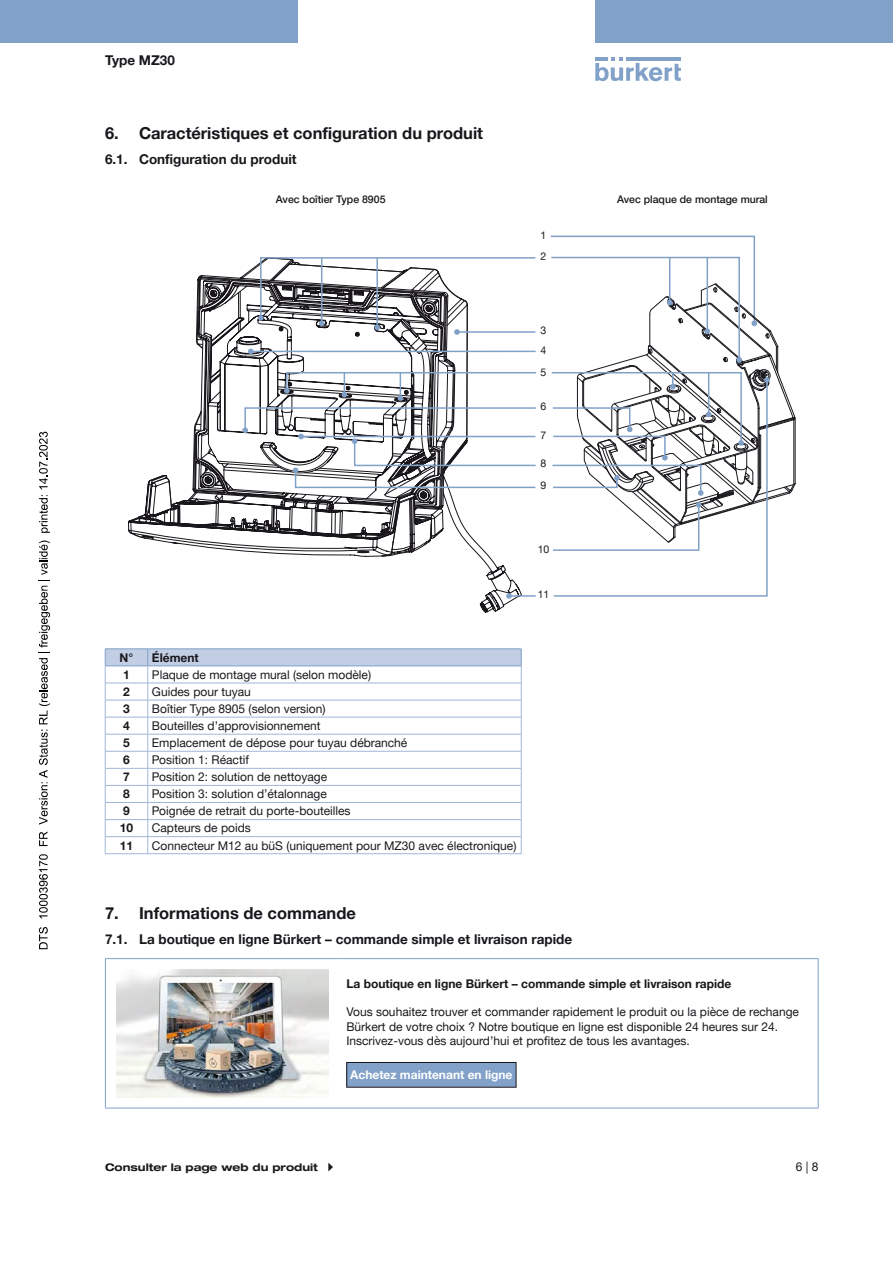
<style>
.page{position:relative;width:893px;height:1263px;background:#fff}
.page>*{position:absolute;margin:0;border:0;box-sizing:border-box;transform-origin:0 0}
.t1{font:700 16.5px "Helvetica Neue LTW1 G";color:#1a171c}
.t2{font:700 13.5px "Helvetica Neue LTW1 G";color:#1a171c}
.t3{font:12px/14.4px "Helvetica Neue LTW1 G";color:#1a171c}
.t4{font:700 12px "Helvetica Neue LTW1 G";color:#1a171c}
.t5{font:700 12px "Helvetica Neue LTW1 G";color:#fff}
.t6{font:500 10.5px "Helvetica Neue LTW1 G";color:#1b171b}
.t7{font:700 expanded 10.5px "Helvetica Neue LTW1 G";color:#1a171c}
.t8{font:10.5px/21.9px "Helvetica Neue LTW1 G";color:#1b171b}
</style>
<div class="page">
<svg style="left:595px;top:57px;width:86px;height:24px"></svg>
<hr style="left:626px;top:57px;width:55px;height:4px;background:#81a1c8">
<div style="left:0;top:0;width:298px;height:42px;background:#81a1c8"></div>
<div style="left:595px;top:0;width:298px;height:42px;background:#81a1c8"></div>
<svg style="left:128px;top:264px;width:371px;height:346px"></svg>
<hr style="left:509px;top:595px;width:27px;height:2px;background:#81a1c8">
<svg style="left:506px;top:593px;width:6px;height:6px"></svg>
<svg style="left:553px;top:552px;width:215px;height:45px"></svg>
<hr style="left:251px;top:351px;width:285px;height:1px;background:#81a1c8">
<svg style="left:248px;top:349px;width:6px;height:5px"></svg>
<svg style="left:258px;top:257px;width:278px;height:78px"></svg>
<svg style="left:242px;top:371px;width:295px;height:118px"></svg>
<svg style="left:550px;top:235px;width:246px;height:317px"></svg>
<hr style="left:148px;top:853px;width:373px;height:1px;background:#a1b7d6">
<hr style="left:105px;top:648px;width:43px;height:1px;background:#81a1c8">
<hr style="left:148px;top:648px;width:373px;height:1px;background:#81a1c8">
<svg style="left:105px;top:649px;width:417px;height:204px"></svg>
<hr style="left:105px;top:853px;width:43px;height:1px;background:#a1b7d6">
<hr style="left:338px;top:958px;width:481px;height:1px;background:#81a1c8">
<hr style="left:818px;top:959px;width:1px;height:149px;background:#81a1c8">
<hr style="left:338px;top:1108px;width:481px;height:1px;background:#81a1c8">
<hr style="left:105px;top:958px;width:233px;height:1px;background:#81a1c8">
<hr style="left:105px;top:959px;width:1px;height:149px;background:#81a1c8">
<hr style="left:105px;top:1108px;width:233px;height:1px;background:#81a1c8">
<img style="left:116px;top:969px;width:213px;height:128px">
<div style="left:347px;top:1062px;width:169px;height:25px;background:#81a1c8"></div>
<div style="left:346px;top:1062px;width:170px;height:25px;border:1px solid #1a171c"></div>
<svg style="left:39px;top:927px;width:9px;height:22px"></svg>
<svg style="left:39px;top:854px;width:9px;height:64px"></svg>
<svg style="left:39px;top:831px;width:9px;height:15px"></svg>
<svg style="left:39px;top:540px;width:11px;height:285px"></svg>
<svg style="left:39px;top:495px;width:11px;height:38px"></svg>
<svg style="left:39px;top:432px;width:9px;height:57px"></svg>
<p class="t2" style="left:105px;top:52px;width:71px">Type MZ30</p>
<h1 class="t1" style="left:105px;top:123px;width:380px">6. Caractéristiques et configuration du produit</h1>
<p class="t2" style="left:105px;top:151px;width:193px">6.1. Configuration du produit</p>
<p class="t6" style="left:276px;top:193px;width:111px">Avec boîtier Type 8905</p>
<p class="t6" style="left:617px;top:193px;width:152px">Avec plaque de montage mural</p>
<p class="t8" style="left:541px;top:225px;width:7px">1</p>
<p class="t8" style="left:541px;top:245px;width:7px">2</p>
<p class="t8" style="left:541px;top:319px;width:7px">3</p>
<p class="t8" style="left:541px;top:339px;width:7px">4<br>5</p>
<p class="t8" style="left:541px;top:396px;width:7px">6</p>
<p class="t8" style="left:541px;top:424px;width:7px">7</p>
<p class="t8" style="left:541px;top:453px;width:7px">8<br>9</p>
<p class="t8" style="left:538px;top:538px;width:13px">10</p>
<p class="t4" style="left:120px;top:650px;width:15px">N°</p>
<p class="t4" style="left:152px;top:650px;width:48px">Élément</p>
<p class="t4" style="left:123px;top:667px;width:8px">1</p>
<p class="t3" style="left:152px;top:667px;width:221px">Plaque de montage mural (selon modèle)</p>
<p class="t4" style="left:123px;top:684px;width:8px">2</p>
<p class="t3" style="left:152px;top:684px;width:100px">Guides pour tuyau</p>
<p class="t4" style="left:123px;top:701px;width:8px">3</p>
<p class="t3" style="left:152px;top:701px;width:175px">Boîtier Type 8905 (selon version)</p>
<p class="t4" style="left:123px;top:718px;width:8px">4</p>
<p class="t3" style="left:152px;top:718px;width:170px">Bouteilles d’approvisionnement</p>
<p class="t4" style="left:123px;top:735px;width:8px">5</p>
<p class="t3" style="left:152px;top:735px;width:257px">Emplacement de dépose pour tuyau débranché</p>
<p class="t4" style="left:123px;top:752px;width:8px">6</p>
<p class="t3" style="left:152px;top:752px;width:99px">Position 1: Réactif</p>
<p class="t4" style="left:123px;top:769px;width:8px">7</p>
<p class="t3" style="left:152px;top:770px;width:177px">Position 2: solution de nettoyage</p>
<p class="t4" style="left:123px;top:787px;width:8px">8</p>
<p class="t3" style="left:152px;top:787px;width:176px">Position 3: solution d’étalonnage</p>
<p class="t4" style="left:123px;top:804px;width:8px">9</p>
<p class="t3" style="left:152px;top:804px;width:200px">Poignée de retrait du porte-bouteilles</p>
<p class="t4" style="left:120px;top:821px;width:15px">10</p>
<p class="t3" style="left:152px;top:821px;width:100px">Capteurs de poids</p>
<p class="t4" style="left:120px;top:838px;width:15px">11</p>
<p class="t3" style="left:152px;top:838px;width:366px">Connecteur M12 au büS (uniquement pour MZ30 avec électronique)</p>
<p class="t8" style="left:538px;top:583px;width:13px">11</p>
<h1 class="t1" style="left:105px;top:903px;width:252px">7. Informations de commande</h1>
<p class="t2" style="left:105px;top:930px;width:469px">7.1. La boutique en ligne Bürkert – commande simple et livraison rapide</p>
<p class="t4" style="left:346px;top:976px;width:386px">La boutique en ligne Bürkert – commande simple et livraison rapide</p>
<p class="t3" style="left:346px;top:1005px;width:454px">Vous souhaitez trouver et commander rapidement le produit ou la pièce de rechange<br>Bürkert de votre choix ? Notre boutique en ligne est disponible 24 heures sur 24.<br>Inscrivez-vous dès aujourd’hui et profitez de tous les avantages.</p>
<p class="t5" style="left:350px;top:1067px;width:164px">Achetez maintenant en ligne</p>
<p class="t7" style="left:105px;top:1161px;width:214px">Consulter la page web du produit</p>
<p class="t3" style="left:796px;top:1159px;width:24px">6 | 8</p>
</div>
